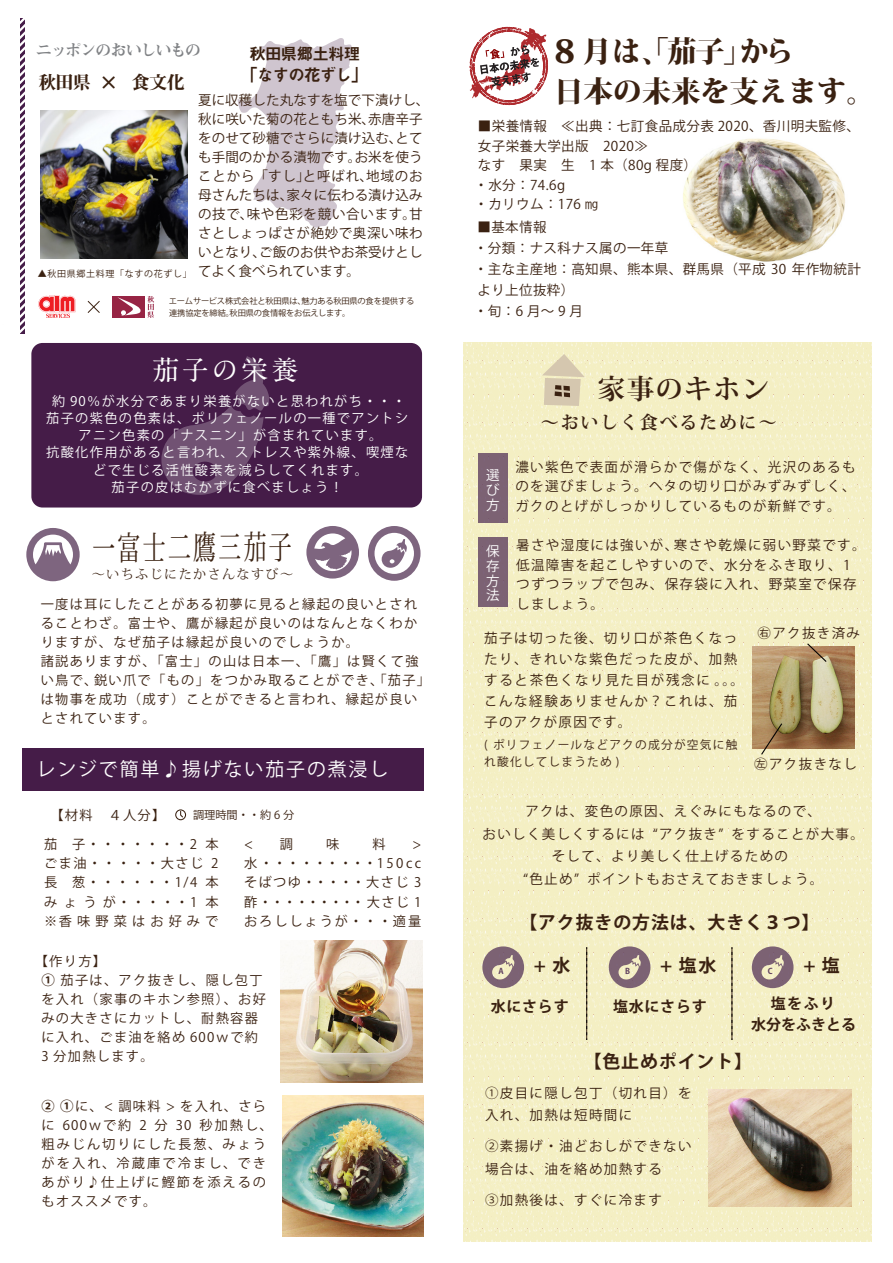
<style>
.page{position:relative;width:893px;height:1263px;background:#fff}
.page>*{position:absolute;margin:0;border:0;box-sizing:border-box;transform-origin:0 0}
.t1{font:32.55px "Koz Min Pro";letter-spacing:.09em;color:#3a2111;scale:.71 1}
.t2{font:800 29.25px/40.2px "Koz Min Pro";color:#3a2111}
.t3{font:700 27.45px "Koz Min Pro";letter-spacing:.05em;color:#3a2111}
.t4{font:700 27px "A1 Mincho Std";letter-spacing:.1em;color:#fff}
.t5{font:18.9px "Koz Go Pr 6 N";letter-spacing:.1em;color:#fff}
.t6{font:700 18px "Koz Min Pro";letter-spacing:.1em;color:#3a2111}
.t7{font:18px "Midashi Min Pro MA31";letter-spacing:-.03em;color:#3a2111}
.t8{font:700 17.85px "Koz Go Pr 6 N";letter-spacing:.05em;color:#3a2111}
.t9{font:16.5px/21.5px "Midashi Go Pro MB31";letter-spacing:-.05em;color:#3a2111;text-align:center}
.t10{font:16.35px "Midashi Min Pro MA31";letter-spacing:-.09em;color:#808285}
.t11{font:700 15px "Koz Go Pr 6 N";letter-spacing:.05em;color:#3a2111}
.t12{font:700 15px/21px "Koz Go Pr 6 N";color:#3a2111;text-align:center}
.t13{font:13.5px/19.5px "Koz Go Pr 6 N";letter-spacing:.1em;color:#3a2111}
.t14{font:13.5px/19px "Koz Go Pr 6 N";letter-spacing:.01em;color:#3a2111}
.t15{font:13.5px/19.5px "Koz Go Pr 6 N";letter-spacing:.03em;color:#3a2111}
.t16{font:13.5px/14.9px "Koz Go Pr 6 N";color:#fff;text-align:justify}
.t17{font:13.2px/19px "Koz Go Pr 6 N";letter-spacing:.1em;color:#3a2111;text-align:justify}
.t18{font:13.2px/17.2px "Koz Go Pr 6 N";letter-spacing:.1em;color:#fff;text-align:center}
.t19{font:13.2px/19px "Koz Go Pr 6 N";letter-spacing:.15em;color:#3a2111}
.t20{font:13.2px "Koz Min Pro";letter-spacing:.1em;color:#3a2111}
.t21{font:11.7px/16.5px "Koz Go Pr 6 N";letter-spacing:.105em;color:#3a2111}
.t22{font:11.25px "Koz Go Pr 6 N";color:#3a2111}
.t23{font:9px "Koz Go Pr 6 N";letter-spacing:.075em;color:#3a2111}
.t24{font:8.25px/12px "Koz Go Pr 6 N";letter-spacing:-.025em;color:#3a2111}
.t25{font:700 7.95px "Koz Go Pr 6 N";color:#5e3f5f}
.s1{font-weight:700;font-size:13.5px}
.s2{font-weight:700}
.s3{font-size:32.1px}
</style>
<div class="page">
<svg style="left:464px;top:343px;width:407px;height:899px;fill:#f4efc3"></svg>
<svg style="left:238px;top:38px;width:115px;height:190px"></svg>
<div style="left:31px;top:343px;width:391px;height:164px;background:#451c48;border-radius:11px"></div>
<svg style="left:306px;top:526px;width:53px;height:53px"></svg>
<svg style="left:161px;top:356px;width:108px;height:139px"></svg>
<div style="left:478px;top:454px;width:29px;height:69px;background:#7c6273"></div>
<img style="left:683px;top:138px;width:162px;height:124px">
<div style="left:23px;top:748px;width:401px;height:42px;background:#451c48"></div>
<svg style="left:542px;top:354px;width:43px;height:52px"></svg>
<svg style="left:470px;top:27px;width:78px;height:78px"></svg>
<img style="left:75px;top:111px;width:112px;height:147px">
<svg style="left:175px;top:809px;width:11px;height:11px"></svg>
<svg style="left:20px;top:18px;width:55px;height:316px"></svg>
<svg style="left:87px;top:300px;width:13px;height:13px"></svg>
<div style="left:112px;top:296px;width:33px;height:22px;background:#972444"></div>
<svg style="left:117px;top:297px;width:24px;height:19px"></svg>
<svg style="left:147px;top:296px;width:7px;height:22px"></svg>
<img style="left:752px;top:647px;width:102px;height:102px">
<svg style="left:482px;top:946px;width:42px;height:42px"></svg>
<svg style="left:609px;top:946px;width:41px;height:42px"></svg>
<svg style="left:752px;top:946px;width:41px;height:42px"></svg>
<svg style="left:586px;top:947px;width:1px;height:93px"></svg>
<svg style="left:732px;top:947px;width:1px;height:93px"></svg>
<img style="left:708px;top:1089px;width:143px;height:117px">
<svg style="left:760px;top:722px;width:23px;height:34px"></svg>
<svg style="left:806px;top:642px;width:22px;height:21px"></svg>
<div style="left:478px;top:537px;width:29px;height:70px;background:#7c6273"></div>
<svg style="left:26px;top:528px;width:54px;height:53px"></svg>
<svg style="left:368px;top:526px;width:53px;height:55px"></svg>
<img style="left:281px;top:941px;width:141px;height:141px">
<img style="left:282px;top:1095px;width:142px;height:142px">
<p class="t10" style="left:36px;top:37px;width:167px">ニッポンのおいしいもの</p>
<p class="t9" style="left:241px;top:41px;width:128px">秋田県郷土料理「なすの花ずし」</p>
<h3 class="t7" style="left:39px;top:68px;width:148px">秋田県 × 食文化</h3>
<p class="t14" style="left:198px;top:91px;width:233px">夏に収穫した丸なすを塩で下漬けし、秋に咲いた菊の花ともち米、赤唐辛子をのせて砂糖でさらに漬け込む、とても手間のかかる漬物です。お米を使うことから「すし」と呼ばれ、地域のお母さんたちは、家々に伝わる漬け込みの技で、味や色彩を競い合います。甘さとしょっぱさが絶妙で奥深い味わいとなり、ご飯のお供やお茶受けとしてよく食べられています。</p>
<p class="t24" style="left:169px;top:295px;width:247px">エームサービス株式会社と秋田県は、魅力ある秋田県の食を提供する連携協定を締結。秋田県の食情報をお伝えします。</p>
<p class="t23" style="left:38px;top:268px;width:155px">▲秋田県郷土料理「なすの花ずし」</p>
<h3 class="t4" style="left:152px;top:348px;width:147px">茄子の栄養</h3>
<p class="t18" style="left:46px;top:392px;width:364px">約 90％が水分であまり栄養がないと思われがち・・・茄子の紫色の色素は、ポリフェノールの一種でアントシアニン色素の「ナスニン」が含まれています。<br>抗酸化作用があると言われ、ストレスや紫外線、喫煙などで生じる活性酸素を減らしてくれます。<br>茄子の皮はむかずに食べましょう！</p>
<h1 class="t1" style="left:92px;top:524px;width:283px">一富士二鷹三茄子</h1>
<p class="t20" style="left:92px;top:565px;width:203px">～いちふじにたかさんなすび～</p>
<p class="t17" style="left:41px;top:595px;width:391px;text-align:left">一度は耳にしたことがある初夢に見ると縁起の良いとされることわざ。富士や、鷹が縁起が良いのはなんとなくわかりますが、なぜ茄子は縁起が良いのでしょうか。<br>諸説ありますが、「富士」の山は日本一、「鷹」は賢くて強い鳥で、鋭い爪で「もの」をつかみ取ることができ、「茄子」は物事を成功（成す）ことができると言われ、縁起が良いとされています。</p>
<h3 class="t5" style="left:37px;top:758px;width:353px">レンジで簡単♪揚げない茄子の煮浸し</h3>
<p class="t17" style="left:42px;top:805px;width:124px">　【材料　４人分】</p>
<p class="t22" style="left:193px;top:809px;width:103px">調理時間・・約 6 分</p>
<p class="t17" style="left:44px;top:835px;width:176px">茄 子・・・・・・・2 本ごま油・・・・・大さじ 2長 葱・・・・・・1/4 本みょうが・・・・・1 本※香味野菜はお好みで</p>
<p class="t17" style="left:244px;top:835px;width:10px">&lt;</p>
<p class="t17" style="left:280px;top:835px;width:15px">調</p>
<p class="t17" style="left:326px;top:835px;width:15px">味</p>
<p class="t17" style="left:373px;top:835px;width:15px">料</p>
<p class="t17" style="left:244px;top:835px;width:179px;text-indent:168px">&gt;水・・・・・・・・・150ccそばつゆ・・・・・大さじ 3酢・・・・・・・・・大さじ 1おろししょうが・・・適量</p>
<p class="t17" style="left:41px;top:952px;width:226px;text-align:left;text-indent:-7px">【作り方】<br><span class="s1">①</span> 茄子は、アク抜きし、隠し包丁を入れ（家事のキホン参照）、お好みの大きさにカットし、耐熱容器に入れ、ごま油を絡め 600ｗで約<br>3 分加熱します。</p>
<p class="t19" style="left:42px;top:1096px;width:233px"><span class="s2">②</span> <span class="s1">①</span>に、&lt; 調味料 &gt; を入れ、さらに 600ｗで約 2 分 30 秒加熱し、粗みじん切りにした長葱、みょうがを入れ、冷蔵庫で冷まし、できあがり♪仕上げに鰹節を添えるのもオススメです。</p>
<h2 class="t2" style="left:555px;top:29px;width:323px"><span class="s3">8</span> 月は「、茄子」から<br>日本の未来を支えます。</h2>
<p class="t15" style="left:474px;top:117px;width:387px">■栄養情報　≪出典：七訂食品成分表 2020、香川明夫監修、女子栄養大学出版　2020≫<br>なす　果実　生　1 本（80g 程度）<br>・水分：74.6g<br>・カリウム：176 ㎎</p>
<p class="t15" style="left:474px;top:217px;width:388px;line-height:21px">■基本情報<br>・分類：ナス科ナス属の一年草<br>・主な主産地：高知県、熊本県、群馬県（平成 30 年作物統計より上位抜粋）<br>・旬：6 月～ 9 月</p>
<h3 class="t3" style="left:598px;top:369px;width:173px">家事のキホン</h3>
<p class="t16" style="left:486px;top:468px;width:15px">選び方</p>
<p class="t16" style="left:486px;top:544px;width:15px">保存方法</p>
<h3 class="t6" style="left:541px;top:409px;width:237px">～おいしく食べるために～</h3>
<p class="t13" style="left:515px;top:457px;width:342px;text-align:justify">濃い紫色で表面が滑らかで傷がなく、光沢のあるものを選びましょう。ヘタの切り口がみずみずしく、ガクのとげがしっかりしているものが新鮮です。</p>
<p class="t13" style="left:516px;top:536px;width:351px">暑さや湿度には強いが、寒さや乾燥に弱い野菜です。低温障害を起こしやすいので、水分をふき取り、1つずつラップで包み、保存袋に入れ、野菜室で保存しましょう。</p>
<p class="t13" style="left:484px;top:628px;width:261px;line-height:21px">茄子は切った後、切り口が茶色くなったり、きれいな紫色だった皮が、加熱すると茶色くなり見た目が残念に。。。こんな経験ありませんか？これは、茄子のアクが原因です。</p>
<p class="t21" style="left:484px;top:737px;width:255px">( ポリフェノールなどアクの成分が空気に触れ酸化してしまうため )</p>
<p class="t13" style="left:757px;top:624px;width:104px">㊨アク抜き済み</p>
<p class="t13" style="left:754px;top:755px;width:104px">㊧アク抜きなし</p>
<p class="t13" style="left:483px;top:800px;width:383px;line-height:22.5px;text-align:center">アクは、変色の原因、えぐみにもなるので、<br>おいしく美しくするには “アク抜き” をすることが大事。そして、より美しく仕上げるための<br>“色止め” ポイントもおさえておきましょう。</p>
<h3 class="t8" style="left:519px;top:913px;width:302px">【アク抜きの方法は、大きく３つ】</h3>
<h3 class="t8" style="left:534px;top:956px;width:38px">+ 水</h3>
<h3 class="t8" style="left:660px;top:956px;width:58px">+ 塩水</h3>
<h3 class="t8" style="left:803px;top:956px;width:38px">+ 塩</h3>
<p class="t25" style="left:499px;top:967px;width:7px">A</p>
<p class="t25" style="left:625px;top:967px;width:6px">B</p>
<p class="t25" style="left:768px;top:967px;width:6px">C</p>
<p class="t11" style="left:491px;top:998px;width:79px">水にさらす</p>
<p class="t11" style="left:613px;top:998px;width:95px">塩水にさらす</p>
<p class="t12" style="left:751px;top:993px;width:106px">塩をふり<br>水分をふきとる</p>
<h3 class="t8" style="left:584px;top:1051px;width:170px">【色止めポイント】</h3>
<p class="t13" style="left:485px;top:1082px;width:208px;line-height:22.5px">①皮目に隠し包丁（切れ目）を入れ、加熱は短時間に</p>
<p class="t13" style="left:485px;top:1135px;width:208px;line-height:22.5px">②素揚げ・油どおしができない場合は、油を絡め加熱する</p>
<p class="t13" style="left:485px;top:1190px;width:178px">③加熱後は、すぐに冷ます</p>
</div>
